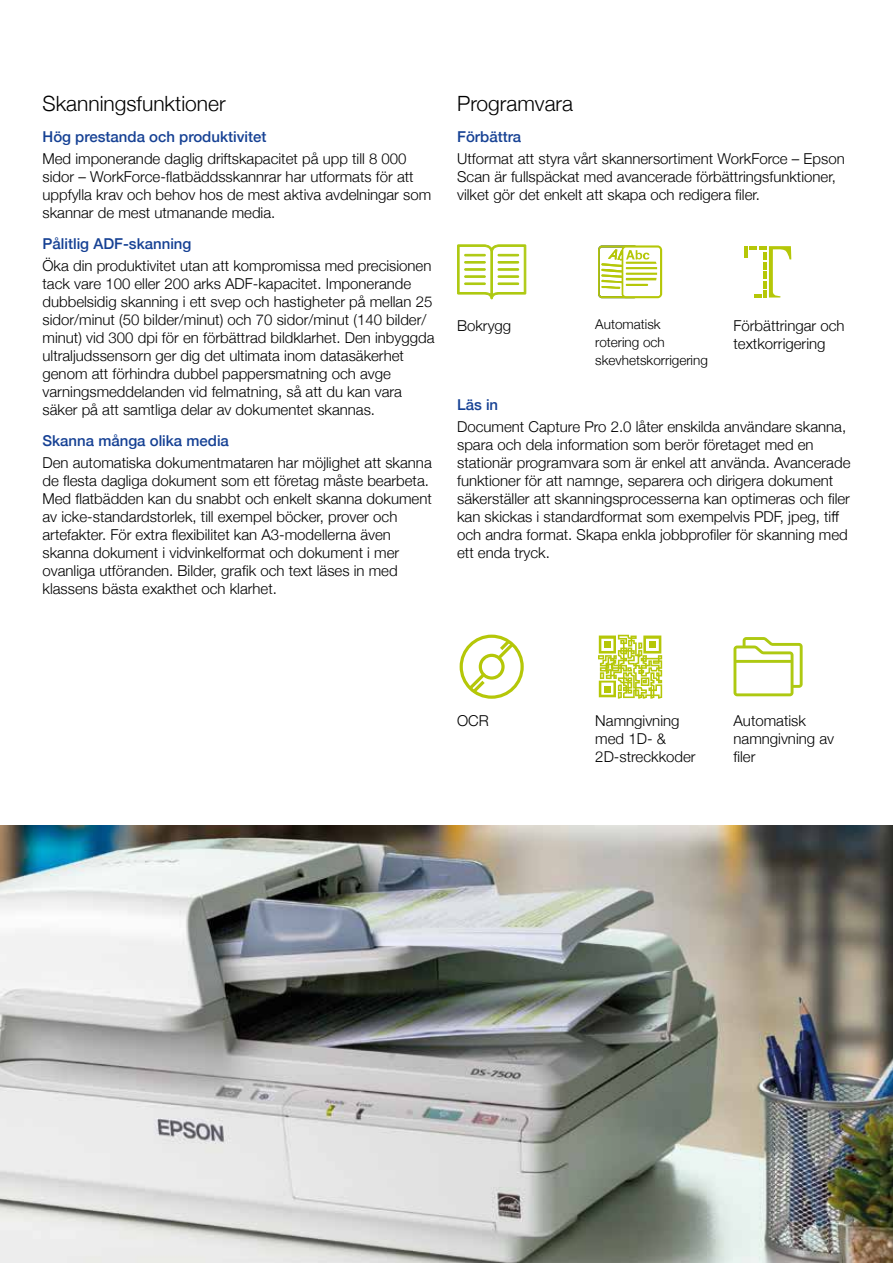
<style>
.page{position:relative;width:893px;height:1263px;background:#fff}
.page>*{position:absolute;margin:0;border:0;box-sizing:border-box;transform-origin:0 0}
.t1{font:300 21px "Helvetica Neue";color:#000}
.t2{font:300 15px/18px "Helvetica Neue";color:#000}
.t3{font:500 15px "Helvetica Neue";color:#164194}
.t4{font:300 13.5px/18px "Helvetica Neue";color:#000}
</style>
<div class="page">
<svg style="left:457px;top:244px;width:69px;height:55px"></svg>
<svg style="left:460px;top:635px;width:64px;height:64px"></svg>
<svg style="left:598px;top:245px;width:64px;height:53px"></svg>
<svg style="left:598px;top:635px;width:64px;height:64px"></svg>
<div style="left:604px;top:641px;width:7px;height:7px;background:#b5c708"></div>
<div style="left:649px;top:641px;width:7px;height:7px;background:#b5c708"></div>
<div style="left:604px;top:686px;width:7px;height:7px;background:#b5c708"></div>
<svg style="left:745px;top:246px;width:46px;height:51px"></svg>
<svg style="left:733px;top:637px;width:70px;height:59px"></svg>
<img style="left:0;top:825px;width:893px;height:438px">
<h1 class="t1" style="left:43px;top:87px;width:185px">Skanningsfunktioner</h1>
<p class="t3" style="left:43px;top:125px;width:225px">Hög prestanda och produktivitet</p>
<p class="t2" style="left:43px;top:149px;width:390px">Med imponerande daglig driftskapacitet på upp till 8 000 sidor – WorkForce-flatbäddsskannrar har utformats för att uppfylla krav och behov hos de mest aktiva avdelningar som skannar de mest utmanande media.</p>
<p class="t3" style="left:43px;top:231px;width:150px">Pålitlig ADF-skanning</p>
<p class="t2" style="left:43px;top:256px;width:394px">Öka din produktivitet utan att kompromissa med precisionen tack vare 100 eller 200 arks ADF-kapacitet. Imponerande dubbelsidig skanning i ett svep och hastigheter på mellan 25 sidor/minut (50 bilder/minut) och 70 sidor/minut (140 bilder/ minut) vid 300 dpi för en förbättrad bildklarhet. Den inbyggda ultraljudssensorn ger dig det ultimata inom datasäkerhet genom att förhindra dubbel pappersmatning och avge varningsmeddelanden vid felmatning, så att du kan vara säker på att samtliga delar av dokumentet skannas.</p>
<p class="t3" style="left:43px;top:428px;width:188px">Skanna många olika media</p>
<p class="t2" style="left:43px;top:453px;width:391px">Den automatiska dokumentmataren har möjlighet att skanna de flesta dagliga dokument som ett företag måste bearbeta.<br>Med flatbädden kan du snabbt och enkelt skanna dokument av icke-standardstorlek, till exempel böcker, prover och artefakter. För extra flexibilitet kan A3-modellerna även skanna dokument i vidvinkelformat och dokument i mer ovanliga utföranden. Bilder, grafik och text läses in med klassens bästa exakthet och klarhet.</p>
<h1 class="t1" style="left:457px;top:87px;width:117px">Programvara</h1>
<p class="t3" style="left:457px;top:124px;width:66px">Förbättra</p>
<p class="t2" style="left:457px;top:149px;width:389px">Utformat att styra vårt skannersortiment WorkForce – Epson<br>Scan är fullspäckat med avancerade förbättringsfunktioner, vilket gör det enkelt att skapa och redigera filer.</p>
<p class="t2" style="left:457px;top:315px;width:56px">Bokrygg</p>
<p class="t4" style="left:595px;top:315px;width:114px">Automatisk rotering och skevhetskorrigering</p>
<p class="t2" style="left:733px;top:315px;width:113px">Förbättringar och textkorrigering</p>
<p class="t3" style="left:457px;top:393px;width:43px">Läs in</p>
<p class="t2" style="left:457px;top:417px;width:395px">Document Capture Pro 2.0 låter enskilda användare skanna, spara och dela information som berör företaget med en stationär programvara som är enkel att använda. Avancerade funktioner för att namnge, separera och dirigera dokument säkerställer att skanningsprocesserna kan optimeras och filer kan skickas i standardformat som exempelvis PDF, jpeg, tiff och andra format. Skapa enkla jobbprofiler för skanning med ett enda tryck.</p>
<p class="t2" style="left:457px;top:710px;width:33px">OCR</p>
<p class="t2" style="left:595px;top:710px;width:102px">Namngivning med 1D- &amp;<br>2D-streckkoder</p>
<p class="t2" style="left:733px;top:710px;width:102px">Automatisk namngivning av filer</p>
</div>
